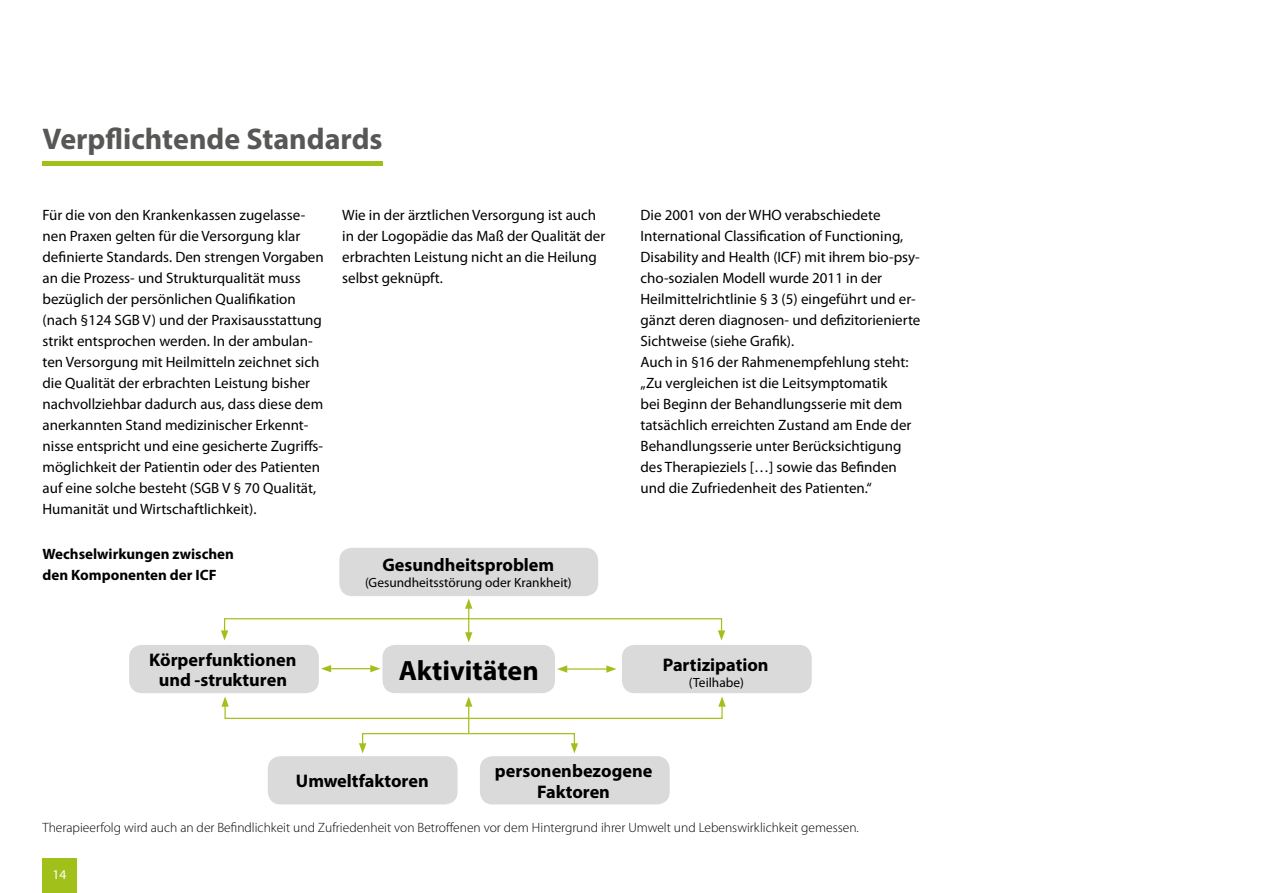
<style>
.page{position:relative;width:1263px;height:893px;background:#fff}
.page>*{position:absolute;margin:0;border:0;box-sizing:border-box;transform-origin:0 0}
.t1{font:700 30px "Myriad Pro";color:#575756}
.t2{font:700 28.05px "Myriad Pro";color:#000}
.t3{font:700 18.3px/20.7px "Myriad Pro";color:#000;text-align:center}
.t4{font:15px/21px "Myriad Pro";color:#000}
.t5{font:700 15px/21px "Myriad Pro";color:#000}
.t6{font:300 13.5px "Myriad Pro";color:#000}
.t7{font:13.5px "Myriad Pro";color:#fff}
.t8{font:13.35px "Myriad Pro";color:#000}
</style>
<div class="page">
<div style="left:43px;top:859px;width:34px;height:34px;background:#a2c01a"></div>
<hr style="left:43px;top:162px;width:340px;height:4px;background:#a2c01a">
<div style="left:339px;top:548px;width:259px;height:48px;background:#dadada;border-radius:13px"></div>
<div style="left:382px;top:645px;width:173px;height:48px;background:#dadada;border-radius:13px"></div>
<div style="left:622px;top:645px;width:190px;height:48px;background:#dadada;border-radius:13px"></div>
<div style="left:129px;top:645px;width:190px;height:48px;background:#dadada;border-radius:13px"></div>
<div style="left:268px;top:756px;width:190px;height:48px;background:#dadada;border-radius:13px"></div>
<div style="left:480px;top:756px;width:190px;height:48px;background:#dadada;border-radius:13px"></div>
<svg style="left:465px;top:599px;width:7px;height:43px"></svg>
<hr style="left:329px;top:668px;width:44px;height:1px;background:#a2c01a">
<svg style="left:370px;top:665px;width:10px;height:7px"></svg>
<svg style="left:321px;top:665px;width:10px;height:7px"></svg>
<hr style="left:565px;top:668px;width:44px;height:2px;background:#a2c01a">
<svg style="left:606px;top:665px;width:10px;height:8px"></svg>
<svg style="left:557px;top:665px;width:10px;height:8px"></svg>
<div style="left:224px;top:618px;width:498px;height:15px;border:1px solid #a2c01a"></div>
<svg style="left:221px;top:630px;width:7px;height:11px"></svg>
<svg style="left:718px;top:630px;width:7px;height:11px"></svg>
<div style="left:224px;top:704px;width:499px;height:15px;border:1px solid #a2c01a"></div>
<svg style="left:221px;top:696px;width:8px;height:11px"></svg>
<svg style="left:718px;top:696px;width:8px;height:11px"></svg>
<svg style="left:465px;top:696px;width:7px;height:37px"></svg>
<div style="left:362px;top:733px;width:213px;height:13px;border:1px solid #a2c01a"></div>
<svg style="left:359px;top:743px;width:7px;height:10px"></svg>
<svg style="left:571px;top:743px;width:7px;height:10px"></svg>
<hr style="left:1262px;top:0;width:1px;height:893px;background:#a2c01a">
<h1 class="t1" style="left:43px;top:119px;width:342px">Verpflichtende Standards</h1>
<p class="t4" style="left:43px;top:204px;width:283px">Für die von den Krankenkassen zugelasse&shy;nen Praxen gelten für die Versorgung klar definierte Standards. Den strengen Vorgaben an die Prozess- und Strukturqualität muss bezüglich der persönlichen Qualifikation (nach §124 SGB V) und der Praxisausstattung strikt entsprochen werden. In der ambulan&shy;ten Versorgung mit Heilmitteln zeichnet sich die Qualität der erbrachten Leistung bisher nachvollziehbar dadurch aus, dass diese dem anerkannten Stand medizinischer Erkennt&shy;nisse entspricht und eine gesicherte Zugriffs&shy;möglichkeit der Patientin oder des Patienten auf eine solche besteht (SGB V § 70 Qualität, Humanität und Wirtschaftlichkeit).</p>
<p class="t4" style="left:342px;top:204px;width:264px">Wie in der ärztlichen Versorgung ist auch in der Logopädie das Maß der Qualität der erbrachten Leistung nicht an die Heilung selbst geknüpft.</p>
<p class="t5" style="left:43px;top:543px;width:193px">Wechselwirkungen zwischen den Komponenten der ICF</p>
<p class="t3" style="left:382px;top:554px;width:173px">Gesundheitsproblem</p>
<p class="t8" style="left:365px;top:574px;width:208px">(Gesundheitsstörung oder Krankheit)</p>
<p class="t4" style="left:640px;top:204px;width:281px">Die 2001 von der WHO verabschiedete International Classification of Functioning, Disability and Health (ICF) mit ihrem bio-psy&shy;cho-sozialen Modell wurde 2011 in der Heilmittelrichtlinie § 3 (5) eingeführt und er&shy;gänzt deren diagnosen- und defizitorienierte Sichtweise (siehe Grafik).<br>Auch in §16 der Rahmenempfehlung steht: „Zu vergleichen ist die Leitsymptomatik<br>bei Beginn der Behandlungsserie mit dem tatsächlich erreichten Zustand am Ende der Behandlungsserie unter Berücksichtigung des Therapieziels […] sowie das Befinden und die Zufriedenheit des Patienten.“</p>
<p class="t3" style="left:149px;top:648px;width:149px">Körperfunktionen und -strukturen</p>
<h2 class="t2" style="left:399px;top:652px;width:141px">Aktivitäten</h2>
<p class="t3" style="left:663px;top:653px;width:107px">Partizipation</p>
<p class="t8" style="left:689px;top:674px;width:57px">(Teilhabe)</p>
<p class="t3" style="left:296px;top:770px;width:134px">Umweltfaktoren</p>
<p class="t3" style="left:495px;top:760px;width:159px">personenbezogene<br>Faktoren</p>
<p class="t6" style="left:43px;top:820px;width:818px">Therapieerfolg wird auch an der Befindlichkeit und Zufriedenheit von Betroffenen vor dem Hintergrund ihrer Umwelt und Lebenswirklichkeit gemessen.</p>
<p class="t7" style="left:53px;top:866px;width:15px">14</p>
</div>
